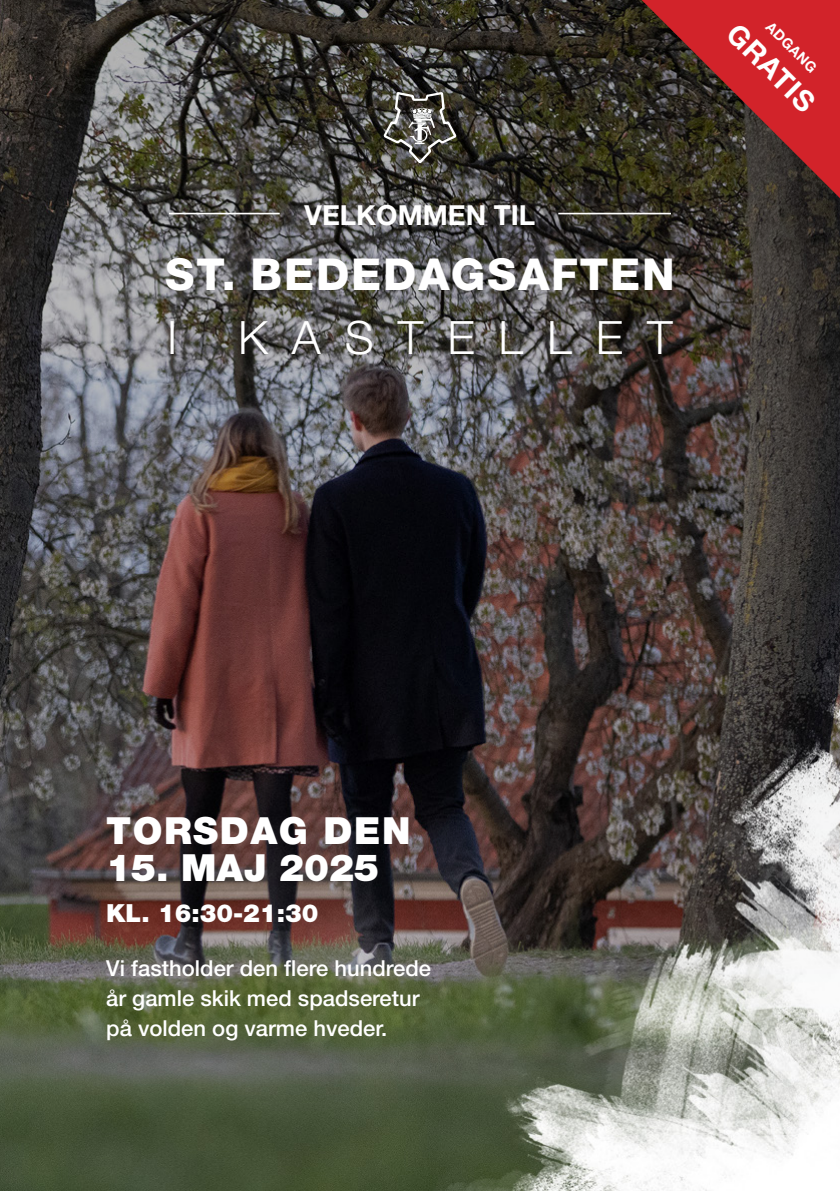
<style>
.page{position:relative;width:840px;height:1191px;background:#fff}
.page>*{position:absolute;margin:0;border:0;box-sizing:border-box;transform-origin:0 0}
.t1{font:300 46px "Helvetica Neue LT Std";letter-spacing:.52em;color:#fff}
.t2{font:800 44px "Helvetica Neue LT Std";letter-spacing:.04em;color:#fff}
.t3{font:900 37.4px "Helvetica Neue LT Std";letter-spacing:.04em;color:#fff}
.t4{font:900 37.4px "Helvetica Neue LT Std";color:#fff}
.t5{font:700 28.8px "Helvetica Neue LT Std";color:#fff}
.t6{font:700 27.6px "Helvetica Neue LT Std";color:#fff}
.t7{font:900 25px "Helvetica Neue LT Std";color:#fff}
.t8{font:500 22px/30px "Helvetica Neue LT Std";color:#fff}
.t9{font:700 14.4px "Helvetica Neue LT Std";color:#fff}
</style>
<div class="page">
<img style="left:0;top:0;width:839px;height:1191px">
<svg style="left:383px;top:92px;width:73px;height:71px;background:#62615a"></svg>
<svg style="left:641px;top:0;width:198px;height:198px;background:#7d2826"></svg>
<hr style="left:558px;top:213px;width:112px;height:1px;background:#fff">
<hr style="left:169px;top:213px;width:110px;height:1px;background:#fff">
<p class="t6" style="left:304px;top:198px;width:232px">VELKOMMEN TIL</p>
<h2 class="t2" style="left:165px;top:248px;width:510px">ST. BEDEDAGSAFTEN</h2>
<h1 class="t1" style="left:167px;top:310px;width:12px">I</h1>
<h1 class="t1" style="left:238px;top:310px;width:436px">KASTELLET</h1>
<p class="t9" style="left:774px;top:18px;width:67px;rotate:45deg">ADGANG</p>
<h3 class="t5" style="left:744px;top:16px;width:112px;rotate:45deg">GRATIS</h3>
<h3 class="t3" style="left:106px;top:808px;width:306px">TORSDAG DEN</h3>
<h3 class="t4" style="left:106px;top:845px;width:274px">15. MAJ 2025</h3>
<p class="t7" style="left:106px;top:898px;width:213px">KL. 16:30-21:30</p>
<p class="t8" style="left:106px;top:952px;width:326px">Vi fastholder den flere hundrede år gamle skik med spadseretur på volden og varme hveder.</p>
</div>
